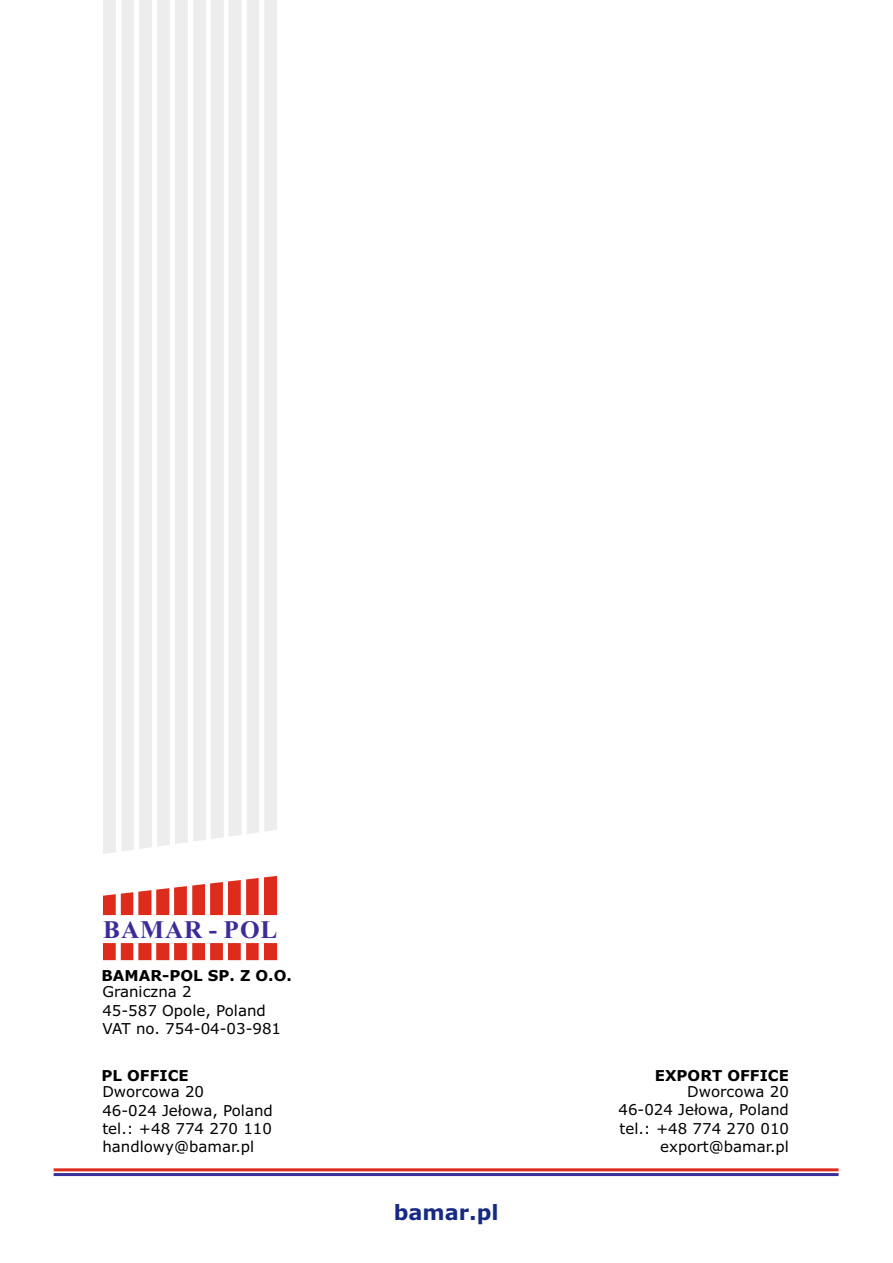
<style>
.page{position:relative;width:893px;height:1263px;background:#fff}
.page>*{position:absolute;margin:0;border:0;box-sizing:border-box;transform-origin:0 0}
.t1{font:700 25.35px "Times New Roman";letter-spacing:.04em;color:#3c2b99}
.t2{font:700 21px "Verdana";color:#162983}
.t3{font:15px/18.3px "Verdana";color:#000}
.t4{font:700 15px "Verdana";color:#000}
</style>
<div class="page">
<svg style="left:103px;top:876px;width:174px;height:84px"></svg>
<hr style="left:54px;top:1173px;width:785px;height:3px;background:#392f9a">
<hr style="left:54px;top:1168px;width:785px;height:3px;background:#dd2b1c">
<svg style="left:103px;top:0;width:174px;height:854px;fill:#ededee"></svg>
<h1 class="t1" style="left:103px;top:921px;width:176px">BAMAR - POL</h1>
<p class="t4" style="left:102px;top:970px;width:192px">BAMAR-POL SP. Z O.O.</p>
<p class="t3" style="left:102px;top:984px;width:180px">Graniczna 2<br>45-587 Opole, Poland<br>VAT no. 754-04-03-981</p>
<p class="t4" style="left:102px;top:1070px;width:89px">PL OFFICE</p>
<p class="t3" style="left:102px;top:1084px;width:172px">Dworcowa 20<br>46-024 Jełowa, Poland tel.: +48 774 270 110 handlowy@bamar.pl</p>
<h2 class="t2" style="left:394px;top:1204px;width:106px">bamar.pl</h2>
<p class="t4" style="left:655px;top:1070px;width:136px">EXPORT OFFICE</p>
<p class="t3" style="left:618px;top:1084px;width:172px;text-align:right">Dworcowa 20<br>46-024 Jełowa, Poland tel.: +48 774 270 010 export@bamar.pl</p>
</div>
